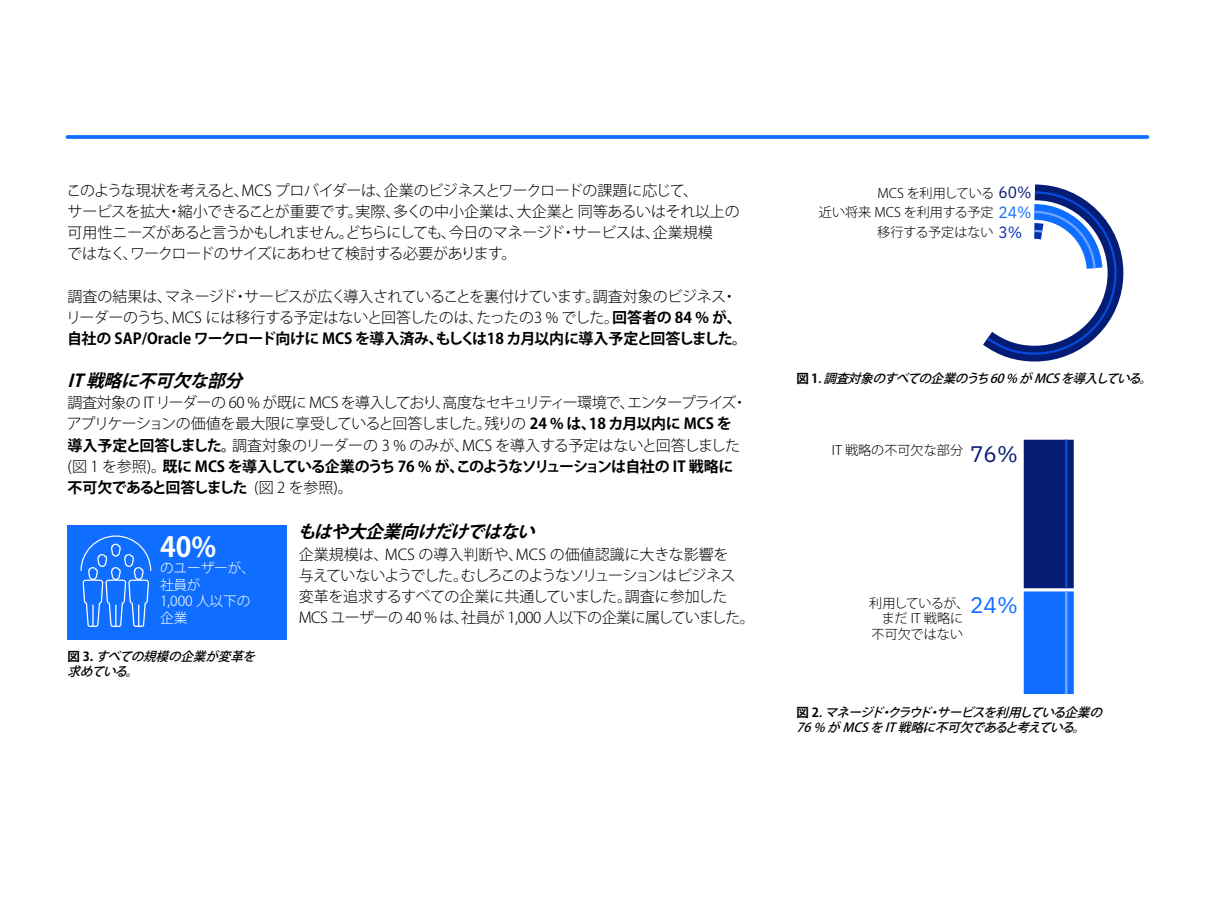
<style>
.page{position:relative;width:1215px;height:912px;background:#fff}
.page>*{position:absolute;margin:0;border:0;box-sizing:border-box;transform-origin:0 0}
.Imagewhite{font:700 27.5px "Koz Go Pr 6 N";color:#fff}
.t1{font:22.5px "IBM Plex Sans";color:#051c75}
.t2{font:22.5px "IBM Plex Sans";color:#0f6eff}
.IBM-SubHead14{font:italic 700 17.5px "Koz Go Pr 6 N";color:#000}
.t3{font:16.25px "IBM Plex Sans";color:#051c75;scale:.96 1}
.t4{font:16.25px "IBM Plex Sans";color:#0f6eff;scale:.96 1}
.t5{font:16.25px "IBM Plex Sans";color:#0530ad;scale:.96 1}
.IBM-Body12{font:300 15px/21.2px "Koz Go Pr 6 N";letter-spacing:-.03em;color:#000}
.Imagewhite-2{font:300 13.75px/16.5px "Koz Go Pr 6 N";letter-spacing:-.01em;color:#fff}
.Imagewhite-3{font:300 13.12px/15.8px "Koz Go Pr 6 N";color:#000;text-align:center}
.Imagewhite-4{font:300 13.12px "Koz Go Pr 6 N";letter-spacing:-.03em;color:#000}
.IBM-CaptionSemiBoldI{font:italic 500 12.5px/15px "Koz Go Pr 6 N";color:#000}
.s1{font-weight:700}
.s2{font-weight:700;font-style:normal}
</style>
<div class="page">
<svg style="left:68px;top:135px;width:1080px;height:4px;background:#1d75ff"></svg>
<svg style="left:983px;top:184px;width:141px;height:178px"></svg>
<div style="left:1024px;top:591px;width:50px;height:102px;background:#0f6eff"></div>
<div style="left:1024px;top:439px;width:50px;height:149px;background:#051c75"></div>
<hr style="left:1065px;top:439px;width:3px;height:149px;background:#054ad9">
<hr style="left:1065px;top:591px;width:3px;height:102px;background:#6ea6ff">
<div style="left:68px;top:524px;width:219px;height:115px;background:#0f6eff"></div>
<svg style="left:80px;top:535px;width:72px;height:91px"></svg>
<p class="IBM-Body12" style="left:66px;top:180px;width:675px">このような現状を考えると、MCS プロバイダーは、企業のビジネスとワークロードの課題に応じて、<br>サービスを拡大・縮小できることが重要です。実際、多くの中小企業は、大企業と 同等あるいはそれ以上の可用性ニーズがあると言うかもしれません。どちらにしても、今日のマネージド・サービスは、企業規模<br>ではなく、ワークロードのサイズにあわせて検討する必要があります。</p>
<p class="IBM-Body12" style="left:66px;top:286px;width:683px">調査の結果は、マネージド・サービスが広く導入されていることを裏付けています。調査対象のビジネス・リーダーのうち、MCS には移行する予定はないと回答したのは、たったの3 % でした。<span class="s1">回答者の 84 % が、自社の SAP/Oracle ワークロード向けに MCS を導入済み、もしくは18 カ月以内に導入予定と回答しました。</span></p>
<p class="IBM-SubHead14" style="left:68px;top:370px;width:185px">IT戦略に不可欠な部分</p>
<p class="IBM-Body12" style="left:67px;top:392px;width:682px">調査対象の IT リーダーの 60 % が既に MCS を導入しており、高度なセキュリティー環境で、エンタープライズ・アプリケーションの価値を最大限に享受していると回答しました。残りの <span class="s1">24 % は、18 カ月以内に MCS を導入予定と回答しました。</span>調査対象のリーダーの 3 % のみが、MCS を導入する予定はないと回答しました(図 1 を参照)。<span class="s1">既に MCS を導入している企業のうち 76 % が、このようなソリューションは自社の IT 戦略に不可欠であると回答しました</span> (図 2 を参照)。</p>
<p class="Imagewhite" style="left:160px;top:531px;width:58px">40%</p>
<p class="Imagewhite-2" style="left:160px;top:560px;width:97px">のユーザーが、社員が<br>1,000 人以下の企業</p>
<p class="IBM-CaptionSemiBoldI" style="left:68px;top:649px;width:195px"><span class="s2">図 3 .</span> すべての規模の企業が変革を求めている。</p>
<p class="IBM-SubHead14" style="left:298px;top:522px;width:247px">もはや大企業向けだけではない</p>
<p class="IBM-Body12" style="left:299px;top:543px;width:457px">企業規模は、MCS の導入判断や、MCS の価値認識に大きな影響を<br>与えていないようでした。むしろこのようなソリューションはビジネス<br>変革を追求するすべての企業に共通していました。調査に参加したMCS ユーザーの 40 % は、社員が 1,000 人以下の企業に属していました。</p>
<p class="Imagewhite-4" style="left:877px;top:185px;width:118px">MCS を利用している</p>
<p class="Imagewhite-3" style="left:819px;top:205px;width:176px">近い将来 MCS を利用する予定</p>
<p class="Imagewhite-3" style="left:877px;top:224px;width:118px">移行する予定はない</p>
<p class="t3" style="left:999px;top:180px;width:36px">60%</p>
<p class="t4" style="left:999px;top:200px;width:36px">24%</p>
<p class="t5" style="left:999px;top:219px;width:26px">3%</p>
<p class="IBM-CaptionSemiBoldI" style="left:797px;top:371px;width:363px"><span class="s2">図 1</span> .調査対象のすべての企業のうち60%が MCSを導入している。</p>
<p class="Imagewhite-3" style="left:832px;top:442px;width:133px">IT 戦略の不可欠な部分</p>
<h2 class="t1" style="left:970px;top:436px;width:49px">76%</h2>
<p class="Imagewhite-3" style="left:869px;top:595px;width:102px">利用しているが、まだ IT 戦略に<br>不可欠ではない</p>
<h2 class="t2" style="left:970px;top:587px;width:49px">24%</h2>
<p class="IBM-CaptionSemiBoldI" style="left:797px;top:704px;width:313px"><span class="s2">図 2</span> .マネージド・クラウド・サービスを利用している企業の<br>76%が MCSをIT戦略に不可欠であると考えている。</p>
</div>
